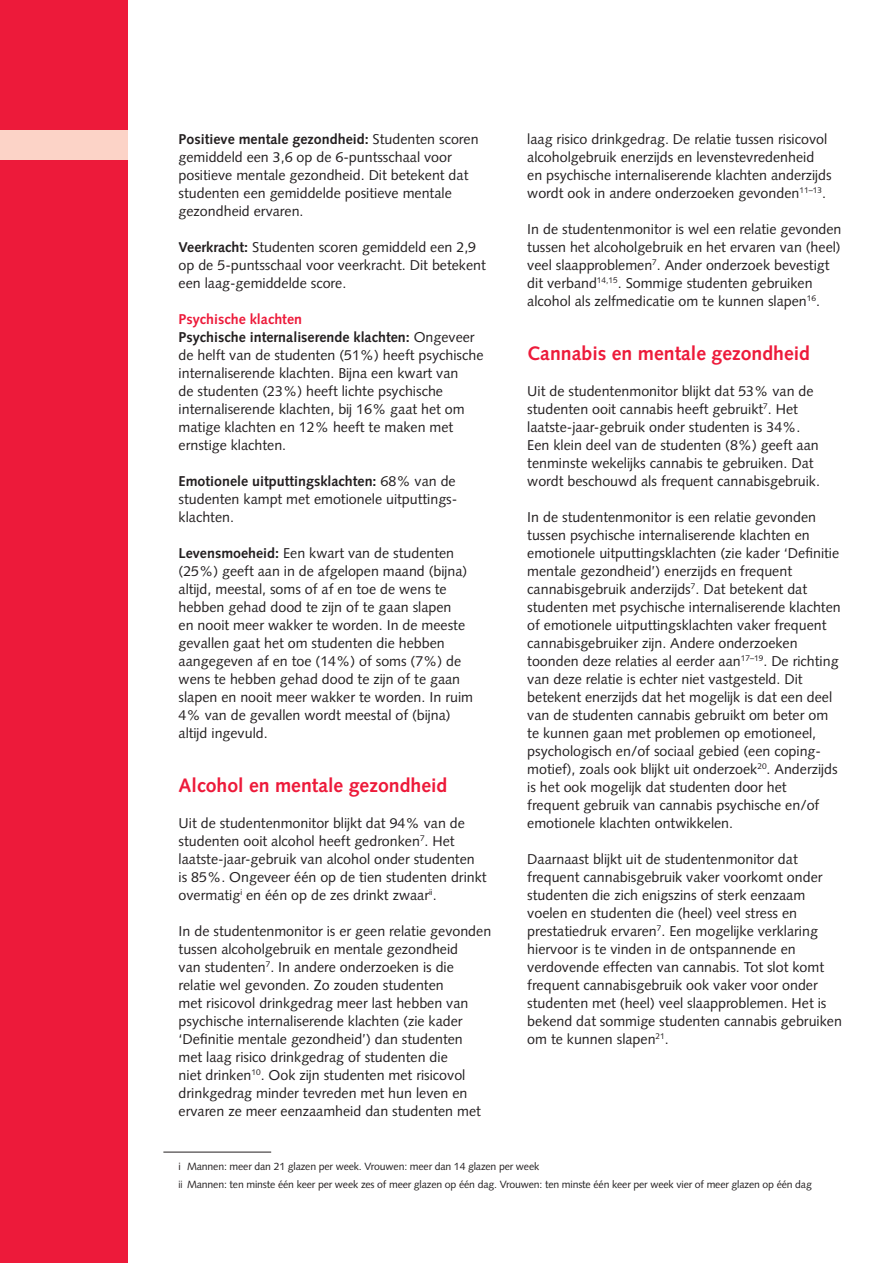
<style>
.page{position:relative;width:893px;height:1263px;background:#fff}
.page>*{position:absolute;margin:0;border:0;box-sizing:border-box;transform-origin:0 0}
.t1{font:700 19.5px "Syntax LT Pro";color:#ed1a3a}
.t2{font:14.25px/18px "Syntax LT Pro";color:#231f20}
.t3{font:10.5px/18px "Syntax LT Pro";letter-spacing:-.015em;color:#231f20}
.s1{font-weight:700}
.s2{font-weight:700;color:#ed1a3a}
</style>
<div class="page">
<div style="left:0;top:0;width:128px;height:1263px;background:#ed1a3a"></div>
<div style="left:0;top:130px;width:128px;height:29px;background:#fcd3c7"></div>
<hr style="left:163px;top:1152px;width:108px;height:1px;background:#231f20">
<p class="t2" style="left:179px;top:130px;width:301px"><span class="s1">Positieve mentale gezondheid:</span> Studenten scoren gemiddeld een 3,6 op de 6-puntsschaal voor positieve mentale gezondheid. Dit betekent dat studenten een gemiddelde positieve mentale gezondheid ervaren.</p>
<p class="t2" style="left:179px;top:238px;width:309px"><span class="s1">Veerkracht:</span> Studenten scoren gemiddeld een 2,9 op de 5-puntsschaal voor veerkracht. Dit betekent een laag-gemiddelde score.</p>
<p class="t2" style="left:179px;top:310px;width:306px"><span class="s2">Psychische klachten<br></span><span class="s1">Psychische internaliserende klachten:</span> Ongeveer de helft van de studenten (51%) heeft psychische internaliserende klachten. Bĳna een kwart van<br>de studenten (23%) heeft lichte psychische internaliserende klachten, bĳ 16% gaat het om matige klachten en 12% heeft te maken met ernstige klachten.</p>
<p class="t2" style="left:179px;top:472px;width:280px;text-align:justify"><span class="s1">Emotionele uitputtingsklachten:</span> 68% van de studenten kampt met emotionele uitputtings&shy;klachten.</p>
<p class="t2" style="left:179px;top:544px;width:296px"><span class="s1">Levensmoeheid:</span> Een kwart van de studenten (25%) geeft aan in de afgelopen maand (bĳna) altĳd, meestal, soms of af en toe de wens te hebben gehad dood te zĳn of te gaan slapen<br>en nooit meer wakker te worden. In de meeste gevallen gaat het om studenten die hebben aangegeven af en toe (14%) of soms (7%) de wens te hebben gehad dood te zĳn of te gaan slapen en nooit meer wakker te worden. In ruim 4% van de gevallen wordt meestal of (bĳna) altĳd ingevuld.</p>
<h1 class="t1" style="left:179px;top:773px;width:270px">Alcohol en mentale gezondheid</h1>
<p class="t2" style="left:179px;top:814px;width:310px">Uit de studentenmonitor blĳkt dat 94% van de studenten ooit alcohol heeft gedronken<sup>7</sup>. Het laatste-jaar-gebruik van alcohol onder studenten is 85%. Ongeveer één op de tien studenten drinkt overmatig<sup>i</sup> en één op de zes drinkt zwaar<sup>ii</sup>.</p>
<p class="t2" style="left:179px;top:922px;width:314px">In de studentenmonitor is er geen relatie gevonden tussen alcoholgebruik en mentale gezondheid<br>van studenten<sup>7</sup>. In andere onderzoeken is die relatie wel gevonden. Zo zouden studenten<br>met risicovol drinkgedrag meer last hebben van psychische internaliserende klachten (zie kader ‘Definitie mentale gezondheid’) dan studenten<br>met laag risico drinkgedrag of studenten die<br>niet drinken<sup>10</sup>. Ook zĳn studenten met risicovol drinkgedrag minder tevreden met hun leven en ervaren ze meer eenzaamheid dan studenten met</p>
<p class="t2" style="left:527px;top:130px;width:306px">laag risico drinkgedrag. De relatie tussen risicovol alcoholgebruik enerzĳds en levenstevredenheid en psychische internaliserende klachten anderzĳds wordt ook in andere onderzoeken gevonden<sup>11–13</sup>.</p>
<p class="t2" style="left:527px;top:220px;width:316px">In de studentenmonitor is wel een relatie gevonden tussen het alcoholgebruik en het ervaren van (heel) veel slaapproblemen<sup>7</sup>. Ander onderzoek bevestigt dit verband<sup>14,15</sup>. Sommige studenten gebruiken alcohol als zelfmedicatie om te kunnen slapen<sup>16</sup>.</p>
<h1 class="t1" style="left:527px;top:341px;width:284px">Cannabis en mentale gezondheid</h1>
<p class="t2" style="left:527px;top:382px;width:294px">Uit de studentenmonitor blĳkt dat 53% van de studenten ooit cannabis heeft gebruikt<sup>7</sup>. Het laatste-jaar-gebruik onder studenten is 34%.<br>Een klein deel van de studenten (8%) geeft aan tenminste wekelĳks cannabis te gebruiken. Dat wordt beschouwd als frequent cannabisgebruik.</p>
<p class="t2" style="left:527px;top:508px;width:315px">In de studentenmonitor is een relatie gevonden tussen psychische internaliserende klachten en emotionele uitputtingsklachten (zie kader ‘Definitie mentale gezondheid’) enerzĳds en frequent cannabisgebruik anderzĳds<sup>7</sup>. Dat betekent dat studenten met psychische internaliserende klachten of emotionele uitputtingsklachten vaker frequent cannabisgebruiker zĳn. Andere onderzoeken toonden deze relaties al eerder aan<sup>17–19</sup>. De richting van deze relatie is echter niet vastgesteld. Dit betekent enerzĳds dat het mogelĳk is dat een deel van de studenten cannabis gebruikt om beter om te kunnen gaan met problemen op emotioneel, psychologisch en/of sociaal gebied (een coping&shy;motief), zoals ook blĳkt uit onderzoek<sup>20</sup>. Anderzĳds is het ook mogelĳk dat studenten door het frequent gebruik van cannabis psychische en/of emotionele klachten ontwikkelen.</p>
<p class="t2" style="left:527px;top:850px;width:316px">Daarnaast blĳkt uit de studentenmonitor dat frequent cannabisgebruik vaker voorkomt onder studenten die zich enigszins of sterk eenzaam voelen en studenten die (heel) veel stress en prestatiedruk ervaren<sup>7</sup>. Een mogelĳke verklaring hiervoor is te vinden in de ontspannende en verdovende effecten van cannabis. Tot slot komt frequent cannabisgebruik ook vaker voor onder studenten met (heel) veel slaapproblemen. Het is bekend dat sommige studenten cannabis gebruiken om te kunnen slapen<sup>21</sup>.</p>
<p class="t3" style="left:179px;top:1157px;width:635px">i Mannen: meer dan 21 glazen per week. Vrouwen: meer dan 14 glazen per week<br>ii Mannen: ten minste één keer per week zes of meer glazen op één dag. Vrouwen: ten minste één keer per week vier of meer glazen op één dag</p>
</div>
